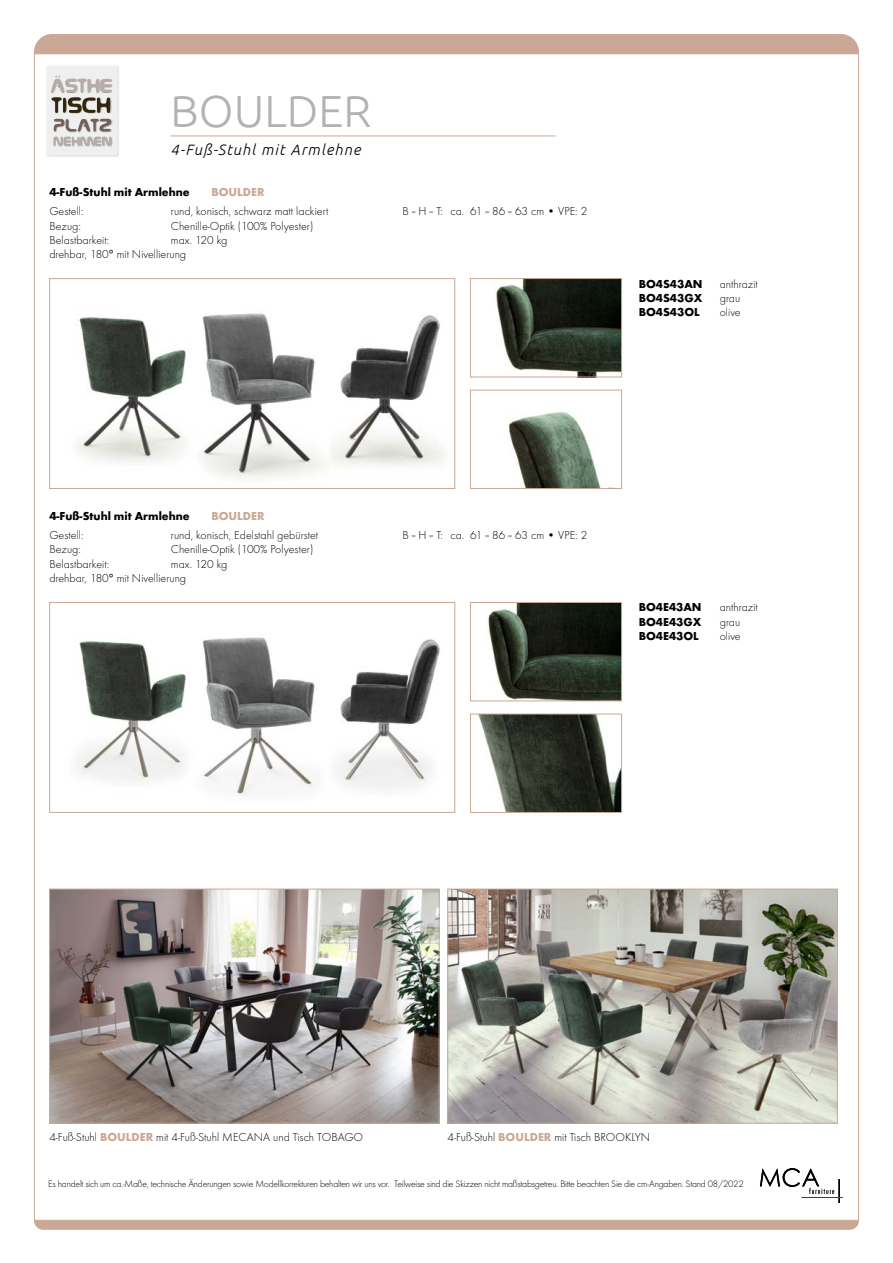
<style>
.page{position:relative;width:893px;height:1263px;background:#fff}
.page>*{position:absolute;margin:0;border:0;box-sizing:border-box;transform-origin:0 0}
.t1{font:300 45px "Ubuntu";color:#b1b2b3}
.t2{font:italic 300 15px "Ubuntu";letter-spacing:.075em;color:#000}
.t3{font:300 12px/14.4px "Futura T";color:#000}
.t4{font:700 12px "Futura T";color:#000}
.t5{font:700 12px "Futura T";color:#caa895}
.t6{font:300 9.75px "Futura T";letter-spacing:-.025em;color:#000}
.s1{font-weight:800;color:#caa895}
.s2{font-weight:700;color:#caa895}
</style>
<div class="page">
<div style="left:34px;top:1211px;width:825px;height:19px;background:#caa895;border-radius:9px"></div>
<div style="left:34px;top:34px;width:825px;height:39px;background:#caa895;border-radius:18px"></div>
<div style="left:34px;top:53px;width:825px;height:1168px;background:#fff;border:1px solid #caa895"></div>
<img style="left:46px;top:66px;width:73px;height:91px">
<img style="left:51px;top:76px;width:60px;height:16px">
<img style="left:52px;top:97px;width:56px;height:16px">
<img style="left:54px;top:119px;width:57px;height:13px">
<img style="left:58px;top:137px;width:53px;height:9px">
<svg style="left:760px;top:1168px;width:80px;height:34px"></svg>
<img style="left:802px;top:1197px;width:41px;height:1px">
<hr style="left:171px;top:136px;width:384px;height:1px;background:#caa895">
<img style="left:75px;top:313px;width:370px;height:166px">
<div style="left:49px;top:278px;width:406px;height:211px;border:1px solid #caa895"></div>
<img style="left:495px;top:280px;width:125px;height:95px">
<div style="left:470px;top:278px;width:152px;height:99px;border:1px solid #caa895"></div>
<img style="left:508px;top:411px;width:93px;height:76px">
<div style="left:470px;top:390px;width:152px;height:99px;border:1px solid #caa895"></div>
<img style="left:51px;top:891px;width:386px;height:230px">
<div style="left:49px;top:889px;width:390px;height:234px;border:1px solid #caa895"></div>
<img style="left:78px;top:637px;width:362px;height:158px">
<div style="left:49px;top:602px;width:406px;height:211px;border:1px solid #caa895"></div>
<img style="left:486px;top:604px;width:134px;height:95px">
<div style="left:470px;top:602px;width:152px;height:99px;border:1px solid #caa895"></div>
<img style="left:479px;top:716px;width:141px;height:95px">
<div style="left:470px;top:714px;width:152px;height:99px;border:1px solid #caa895"></div>
<img style="left:450px;top:891px;width:385px;height:230px">
<div style="left:448px;top:889px;width:389px;height:234px;border:1px solid #caa895"></div>
<h1 class="t1" style="left:171px;top:84px;width:202px">BOULDER</h1>
<p class="t2" style="left:171px;top:140px;width:191px">4-Fuß-Stuhl mit Armlehne</p>
<p class="t4" style="left:49px;top:185px;width:142px">4-Fuß-Stuhl mit Armlehne</p>
<p class="t5" style="left:211px;top:185px;width:55px">BOULDER</p>
<p class="t3" style="left:49px;top:204px;width:36px">Gestell:</p>
<p class="t3" style="left:171px;top:204px;width:159px">rund, konisch, schwarz matt lackiert</p>
<p class="t3" style="left:49px;top:218px;width:33px">Bezug:</p>
<p class="t3" style="left:171px;top:218px;width:144px">Chenille-Optik (100% Polyester)</p>
<p class="t3" style="left:49px;top:233px;width:61px">Belastbarkeit:</p>
<p class="t3" style="left:49px;top:233px;width:179px;text-indent:122px">max. 120 kg drehbar, 180° mit Nivellierung</p>
<p class="t3" style="left:402px;top:203px;width:186px">B <span class="s1">-</span> H <span class="s1">-</span> T: ca. 61 <span class="s1">-</span> 86 <span class="s1">-</span> 63 cm • VPE: 2</p>
<p class="t4" style="left:639px;top:276px;width:65px">BO4S43AN</p>
<p class="t3" style="left:720px;top:276px;width:40px">anthrazit</p>
<p class="t4" style="left:639px;top:291px;width:65px">BO4S43GX</p>
<p class="t3" style="left:720px;top:291px;width:22px">grau</p>
<p class="t4" style="left:639px;top:305px;width:63px">BO4S43OL</p>
<p class="t3" style="left:720px;top:305px;width:22px">olive</p>
<p class="t4" style="left:49px;top:509px;width:142px">4-Fuß-Stuhl mit Armlehne</p>
<p class="t5" style="left:211px;top:509px;width:55px">BOULDER</p>
<p class="t3" style="left:49px;top:528px;width:36px">Gestell:</p>
<p class="t3" style="left:171px;top:528px;width:149px">rund, konisch, Edelstahl gebürstet</p>
<p class="t3" style="left:49px;top:542px;width:33px">Bezug:</p>
<p class="t3" style="left:171px;top:542px;width:144px">Chenille-Optik (100% Polyester)</p>
<p class="t3" style="left:49px;top:556px;width:61px">Belastbarkeit:</p>
<p class="t3" style="left:49px;top:556px;width:179px;text-indent:122px">max. 120 kg drehbar, 180° mit Nivellierung</p>
<p class="t3" style="left:402px;top:527px;width:186px">B <span class="s1">-</span> H <span class="s1">-</span> T: ca. 61 <span class="s1">-</span> 86 <span class="s1">-</span> 63 cm • VPE: 2</p>
<p class="t4" style="left:639px;top:600px;width:64px">BO4E43AN</p>
<p class="t3" style="left:720px;top:600px;width:40px">anthrazit</p>
<p class="t4" style="left:639px;top:615px;width:64px">BO4E43GX</p>
<p class="t3" style="left:720px;top:614px;width:22px">grau</p>
<p class="t4" style="left:639px;top:629px;width:62px">BO4E43OL</p>
<p class="t3" style="left:720px;top:629px;width:22px">olive</p>
<p class="t3" style="left:49px;top:1130px;width:315px">4-Fuß-Stuhl <span class="s2">BOULDER</span> mit 4-Fuß-Stuhl MECANA und Tisch TOBAGO</p>
<p class="t3" style="left:448px;top:1130px;width:204px">4-Fuß-Stuhl <span class="s2">BOULDER</span> mit Tisch BROOKLYN</p>
<p class="t6" style="left:48px;top:1178px;width:697px">Es handelt sich um ca.-Maße, technische Änderungen sowie Modellkorrekturen behalten wir uns vor. Teilweise sind die Skizzen nicht maßstabsgetreu. Bitte beachten Sie die cm-Angaben. Stand 08/2022</p>
</div>
